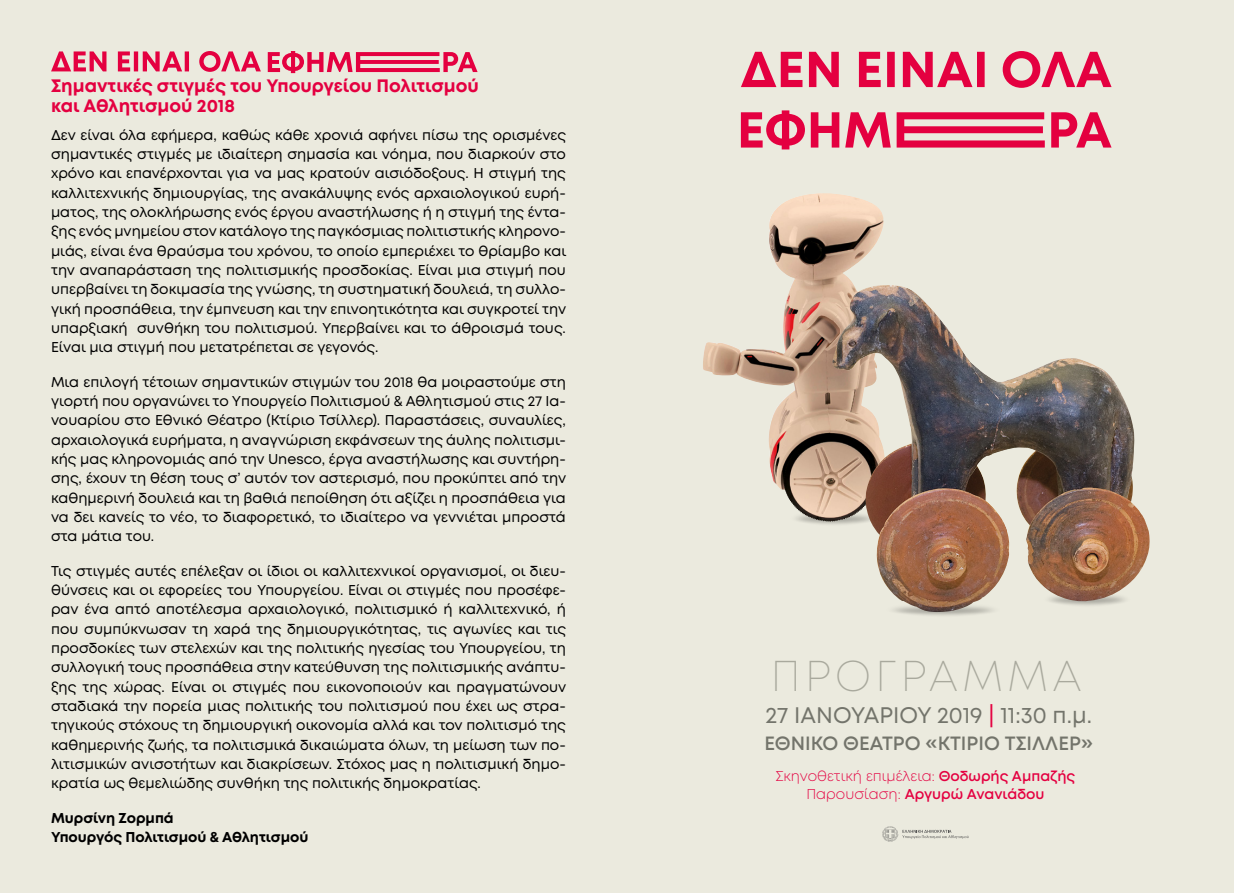
<style>
.page{position:relative;width:1234px;height:893px;background:#fff}
.page>*{position:absolute;margin:0;border:0;box-sizing:border-box;transform-origin:0 0}
.t1{font:200 43.05px "Mont";letter-spacing:.1em;color:#a9a99d}
.t2{font:22.5px "Mont";color:#73746b}
.t3{font:600 19.2px "Mont";color:#73746b}
.t4{font:700 18px/19.4px "Mont";color:#e40040}
.t5{font:14.25px/19.4px "Mont";color:#000;text-align:justify}
.t6{font:300 14.25px/18px "Mont";color:#e40040;text-align:center}
.t7{font:700 14.25px/19.4px "Mont";color:#000}
.s1{color:#e40040}
.s2{font-weight:600}
</style>
<div class="page">
<div style="left:0;top:0;width:1233px;height:893px;background:#ebeade"></div>
<svg style="left:268px;top:51px;width:209px;height:22px"></svg>
<svg style="left:51px;top:51px;width:210px;height:21px"></svg>
<svg style="left:882px;top:826px;width:86px;height:16px"></svg>
<svg style="left:740px;top:110px;width:371px;height:39px"></svg>
<svg style="left:741px;top:51px;width:370px;height:37px"></svg>
<img style="left:703px;top:193px;width:181px;height:329px">
<img style="left:832px;top:285px;width:317px;height:327px">
<p class="t4" style="left:51px;top:77px;width:429px">Σημαντικές στιγμές του Υπουργείου Πολιτισμού και Αθλητισμού 2018</p>
<p class="t5" style="left:51px;top:125px;width:516px">Δεν είναι όλα εφήμερα, καθώς κάθε χρονιά αφήνει πίσω της ορισμένες σημαντικές στιγμές με ιδιαίτερη σημασία και νόημα, που διαρκούν στο χρόνο και επανέρχονται για να μας κρατούν αισιόδοξους. Η στιγμή της καλλιτεχνικής δημιουργίας, της ανακάλυψης ενός αρχαιολογικού ευρή&shy;ματος, της ολοκλήρωσης ενός έργου αναστήλωσης ή η στιγμή της έντα&shy;ξης ενός μνημείου στον κατάλογο της παγκόσμιας πολιτιστικής κληρονο&shy;μιάς, είναι ένα θραύσμα του χρόνου, το οποίο εμπεριέχει το θρίαμβο και την αναπαράσταση της πολιτισμικής προσδοκίας. Είναι μια στιγμή που υπερβαίνει τη δοκιμασία της γνώσης, τη συστηματική δουλειά, τη συλλο&shy;γική προσπάθεια, την έμπνευση και την επινοητικότητα και συγκροτεί την υπαρξιακή συνθήκη του πολιτισμού. Υπερβαίνει και το άθροισμά τους.<br>Είναι μια στιγμή που μετατρέπεται σε γεγονός.</p>
<p class="t5" style="left:51px;top:372px;width:516px">Μια επιλογή τέτοιων σημαντικών στιγμών του 2018 θα μοιραστούμε στη γιορτή που οργανώνει το Yπουργείο Πολιτισμού &amp; Αθλητισμού στις 27 Ια&shy;νουαρίου στο Εθνικό Θέατρο (Κτίριο Τσίλλερ). Παραστάσεις, συναυλίες, αρχαιολογικά ευρήματα, η αναγνώριση εκφάνσεων της άυλης πολιτισμι&shy;κής μας κληρονομιάς από την Unesco, έργα αναστήλωσης και συντήρη&shy;σης, έχουν τη θέση τους σ’ αυτόν τον αστερισμό, που προκύπτει από την καθημερινή δουλειά και τη βαθιά πεποίθηση ότι αξίζει η προσπάθεια για να δει κανείς το νέο, το διαφορετικό, το ιδιαίτερο να γεννιέται μπροστά στα μάτια του.</p>
<p class="t5" style="left:51px;top:561px;width:516px">Τις στιγμές αυτές επέλεξαν οι ίδιοι οι καλλιτεχνικοί οργανισμοί, οι διευ&shy;θύνσεις και οι εφορείες του Υπουργείου. Είναι οι στιγμές που προσέφε&shy;ραν ένα απτό αποτέλεσμα αρχαιολογικό, πολιτισμικό ή καλλιτεχνικό, ή που συμπύκνωσαν τη χαρά της δημιουργικότητας, τις αγωνίες και τις προσδοκίες των στελεχών και της πολιτικής ηγεσίας του Υπουργείου, τη συλλογική τους προσπάθεια στην κατεύθυνση της πολιτισμικής ανάπτυ&shy;ξης της χώρας. Είναι οι στιγμές που εικονοποιούν και πραγματώνουν σταδιακά την πορεία μιας πολιτικής του πολιτισμού που έχει ως στρα&shy;τηγικούς στόχους τη δημιουργική οικονομία αλλά και τον πολιτισμό της καθημερινής ζωής, τα πολιτισμικά δικαιώματα όλων, τη μείωση των πο&shy;λιτισμικών ανισοτήτων και διακρίσεων. Στόχος μας η πολιτισμική δημο&shy;κρατία ως θεμελιώδης συνθήκη της πολιτικής δημοκρατίας.</p>
<p class="t7" style="left:51px;top:808px;width:259px">Μυρσίνη Ζορμπά<br>Υπουργός Πολιτισμού &amp; Αθλητισμού</p>
<h1 class="t1" style="left:770px;top:649px;width:312px">ΠΡΟΓΡΑΜΜΑ</h1>
<h2 class="t2" style="left:765px;top:700px;width:328px">27 ΙΑΝΟΥΑΡΊ ΟΥ 2019 <span class="s1">|</span> 11:30 π.μ.</h2>
<h3 class="t3" style="left:764px;top:731px;width:330px">ΕΘΝΙΚΌ ΘΈΑΤΡΟ «ΚΤΙΡΙΟ ΤΣΊΛΛΕΡ»</h3>
<p class="t6" style="left:775px;top:768px;width:301px">Σκηνοθετική επιμέλεια: <span class="s2">Θοδωρής Αμπαζής<br></span>Παρουσίαση: <span class="s2">Αργυρώ Ανανιάδου</span></p>
</div>
